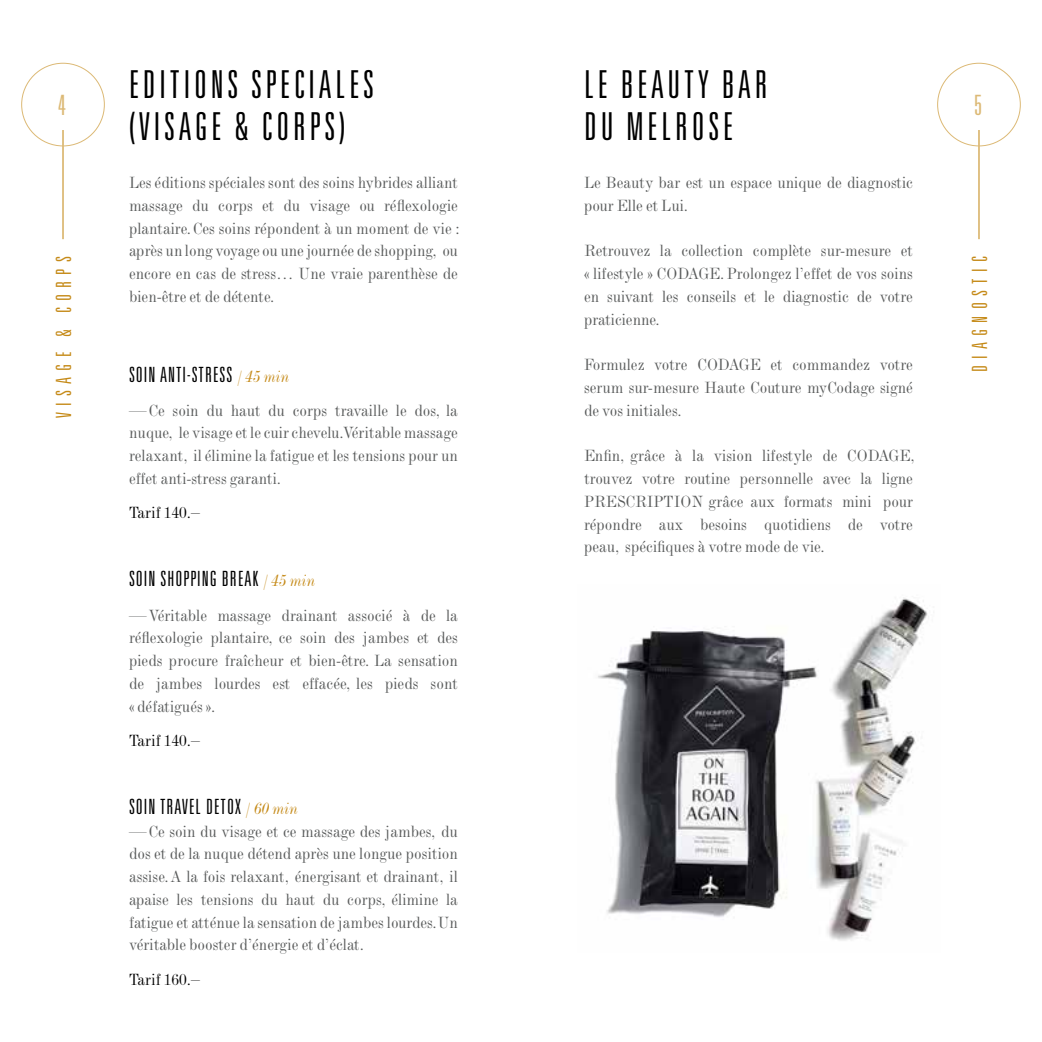
<style>
.page{position:relative;width:1042px;height:1042px;background:#fff}
.page>*{position:absolute;margin:0;border:0;box-sizing:border-box;transform-origin:0 0}
.t1{font:38.5px/42px "Univers LTCYR 49 Light Ult Cond";letter-spacing:.1em;color:#000}
.t2{font:28px "Univers LTCYR 49 Light Ult Cond";color:#dcb975}
.t3{font:21px "Univers LTCYR 49 Light Ult Cond";letter-spacing:.05em;color:#000}
.t4{font:21px "Univers LTCYR 49 Light Ult Cond";letter-spacing:.3em;color:#c58a18}
.t5{font:condensed 17.5px/22.8px "Modern MT Std";color:#595b5b;text-align:justify}
.t6{font:condensed 17.5px "Modern MT Std";color:#000}
.s1{font-family:"Modern MT Std";font-style:italic;font-stretch:condensed;font-size:17.5px;color:#c58a18}
</style>
<div class="page">
<hr style="left:62px;top:130px;width:2px;height:109px;background:#dcb975">
<div style="left:937px;top:63px;width:83px;height:83px;border:1px solid #dcb975;border-radius:50%"></div>
<hr style="left:978px;top:130px;width:2px;height:109px;background:#dcb975">
<img style="left:598px;top:597px;width:330px;height:344px">
<h2 class="t2" style="left:58px;top:89px;width:9px">4</h2>
<p class="t4" style="left:51px;top:418px;width:163px;rotate:-90deg">VISAGE &amp; CORPS</p>
<h1 class="t1" style="left:129px;top:63px;width:246px">EDITIONS SPECIALES (VISAGE &amp; CORPS)</h1>
<p class="t5" style="left:129px;top:171px;width:332px">Les éditions spéciales sont des soins hybrides alliant massage du corps et du visage ou réflexologie plantaire. Ces soins répondent à un moment de vie : après un long voyage ou une journée de shopping, ou encore en cas de stress… Une vraie parenthèse de bien-être et de détente.</p>
<p class="t3" style="left:129px;top:362px;width:162px">SOIN ANTI-STRESS <span class="s1">/ 45 min</span></p>
<p class="t5" style="left:129px;top:399px;width:330px">—Ce soin du haut du corps travaille le dos, la nuque, le visage et le cuir chevelu.Véritable massage relaxant, il élimine la fatigue et les tensions pour un effet anti-stress garanti.</p>
<p class="t6" style="left:129px;top:503px;width:72px">Tarif 140.–</p>
<p class="t3" style="left:129px;top:566px;width:188px">SOIN SHOPPING BREAK <span class="s1">/ 45 min</span></p>
<p class="t5" style="left:129px;top:604px;width:330px">—Véritable massage drainant associé à de la réflexologie plantaire, ce soin des jambes et des pieds procure fraîcheur et bien-être. La sensation de jambes lourdes est effacée, les pieds sont « défatigués ».</p>
<p class="t6" style="left:129px;top:730px;width:72px">Tarif 140.–</p>
<p class="t3" style="left:129px;top:794px;width:171px">SOIN TRAVEL DETOX <span class="s1">/ 60 min</span></p>
<p class="t5" style="left:129px;top:820px;width:330px">—Ce soin du visage et ce massage des jambes, du dos et de la nuque détend après une longue position assise. A la fois relaxant, énergisant et drainant, il apaise les tensions du haut du corps, élimine la fatigue et atténue la sensation de jambes lourdes.Un véritable booster d’énergie et d’éclat.</p>
<p class="t6" style="left:129px;top:969px;width:72px">Tarif 160.–</p>
<h1 class="t1" style="left:584px;top:63px;width:185px">LE BEAUTY BAR<br>DU MELROSE</h1>
<p class="t5" style="left:584px;top:171px;width:330px">Le Beauty bar est un espace unique de diagnostic pour Elle et Lui.</p>
<p class="t5" style="left:584px;top:240px;width:330px">Retrouvez la collection complète sur-mesure et « lifestyle » CODAGE. Prolongez l’effet de vos soins en suivant les conseils et le diagnostic de votre praticienne.</p>
<p class="t5" style="left:584px;top:353px;width:330px">Formulez votre CODAGE et commandez votre serum sur-mesure Haute Couture myCodage signé de vos initiales.</p>
<p class="t5" style="left:584px;top:444px;width:332px">Enfin, grâce à la vision lifestyle de CODAGE, trouvez votre routine personnelle avec la ligne PRESCRIPTION grâce aux formats mini pour répondre aux besoins quotidiens de votre peau, spécifiques à votre mode de vie.</p>
<h2 class="t2" style="left:974px;top:89px;width:9px">5</h2>
<p class="t4" style="left:967px;top:372px;width:117px;rotate:-90deg">DIAGNOSTIC</p>
</div>
